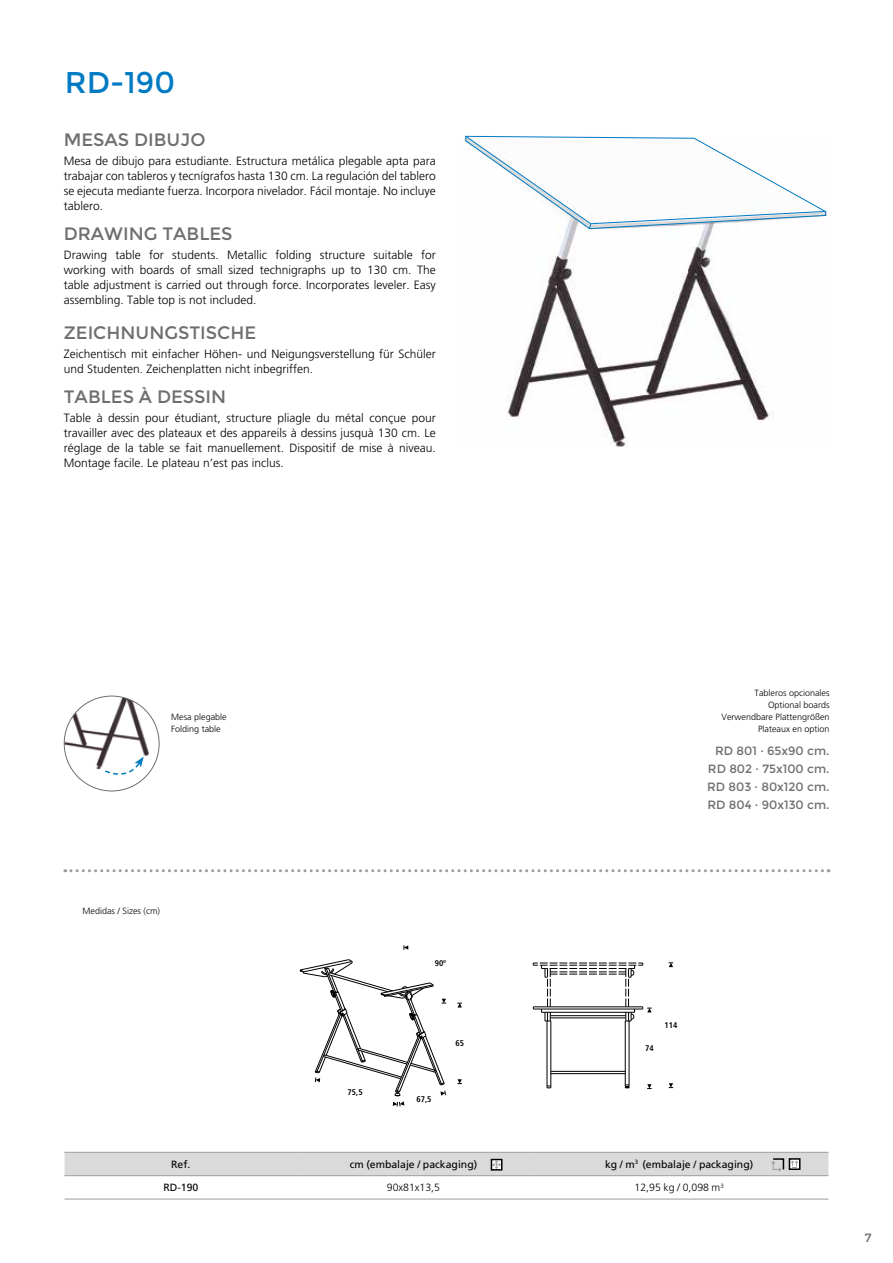
<style>
.page{position:relative;width:893px;height:1263px;background:#fff}
.page>*{position:absolute;margin:0;border:0;box-sizing:border-box;transform-origin:0 0}
.t1{font:30px "Montserrat";color:#007ac2}
.t2{font:18px "Montserrat";color:#706f6f}
.t3{font:300 12px/15px "Frutiger";color:#000;text-align:justify}
.t4{font:12px/18px "Montserrat";color:#706f6f;text-align:justify}
.t5{font:10.5px "Frutiger";color:#000}
.t6{font:300 10.5px "Frutiger";color:#000}
.t7{font:300 9px/12px "Frutiger";color:#000;text-align:right}
.t8{font:700 condensed 8.25px "Frutiger";color:#000}
</style>
<div class="page">
<img style="left:464px;top:138px;width:363px;height:309px">
<svg style="left:465px;top:135px;width:361px;height:94px"></svg>
<svg style="left:457px;top:1079px;width:5px;height:5px"></svg>
<svg style="left:457px;top:1003px;width:5px;height:4px"></svg>
<svg style="left:404px;top:945px;width:4px;height:5px"></svg>
<svg style="left:300px;top:959px;width:146px;height:148px"></svg>
<svg style="left:647px;top:1084px;width:5px;height:5px"></svg>
<hr style="left:551px;top:1073px;width:74px;height:1px;background:#000">
<hr style="left:547px;top:1021px;width:1px;height:65px;background:#000">
<hr style="left:551px;top:1021px;width:1px;height:65px;background:#000">
<hr style="left:629px;top:1021px;width:1px;height:65px;background:#000">
<hr style="left:625px;top:1021px;width:1px;height:65px;background:#000">
<svg style="left:533px;top:963px;width:119px;height:59px"></svg>
<hr style="left:551px;top:1071px;width:74px;height:1px;background:#000">
<svg style="left:625px;top:1085px;width:5px;height:3px"></svg>
<svg style="left:669px;top:1083px;width:4px;height:5px"></svg>
<svg style="left:669px;top:962px;width:4px;height:5px"></svg>
<svg style="left:65px;top:869px;width:764px;height:3px"></svg>
<img style="left:64px;top:696px;width:95px;height:74px">
<svg style="left:104px;top:757px;width:40px;height:25px"></svg>
<hr style="left:65px;top:1199px;width:232px;height:1px;background:#9d9d9c">
<hr style="left:297px;top:1199px;width:233px;height:1px;background:#9d9d9c">
<hr style="left:530px;top:1199px;width:298px;height:1px;background:#9d9d9c">
<svg style="left:65px;top:1152px;width:763px;height:47px"></svg>
<h1 class="t1" style="left:65px;top:65px;width:112px">RD-190</h1>
<h2 class="t2" style="left:64px;top:129px;width:143px">MESAS DIBUJO</h2>
<p class="t3" style="left:64px;top:154px;width:374px">Mesa de dibujo para estudiante. Estructura metálica plegable apta para trabajar con tableros y tecnígrafos hasta 130 cm. La regulación del tablero se ejecuta mediante fuerza. Incorpora nivelador. Fácil montaje. No incluye tablero.</p>
<h2 class="t2" style="left:64px;top:223px;width:170px">DRAWING TABLES</h2>
<p class="t3" style="left:64px;top:248px;width:374px">Drawing table for students. Metallic folding structure suitable for working with boards of small sized technigraphs up to 130 cm. The table adjustment is carried out through force. Incorporates leveler. Easy assembling. Table top is not included.</p>
<h2 class="t2" style="left:64px;top:322px;width:194px">ZEICHNUNGSTISCHE</h2>
<p class="t3" style="left:64px;top:346px;width:374px">Zeichentisch mit einfacher Höhen- und Neigungsverstellung für Schüler und Studenten. Zeichenplatten nicht inbegriffen.</p>
<h2 class="t2" style="left:64px;top:386px;width:164px">TABLES À DESSIN</h2>
<p class="t3" style="left:64px;top:411px;width:374px">Table à dessin pour étudiant, structure pliagle du métal conçue pour travailler avec des plateaux et des appareils à dessins jusquà 130 cm. Le réglage de la table se fait manuellement. Dispositif de mise à niveau.<br>Montage facile. Le plateau n’est pas inclus.</p>
<p class="t7" style="left:171px;top:711px;width:57px;text-align:left">Mesa plegable<br>Folding table</p>
<p class="t7" style="left:722px;top:687px;width:110px">Tableros opcionales<br>Optional boards<br>Verwendbare Plattengrößen<br>Plateaux en option</p>
<p class="t4" style="left:707px;top:742px;width:124px;text-indent:8px">RD 801 · 65x90 cm.<br>RD 802 · 75x100 cm.<br>RD 803 · 80x120 cm.<br>RD 804 · 90x130 cm.</p>
<p class="t7" style="left:83px;top:905px;width:79px">Medidas / Sizes (cm)</p>
<p class="t8" style="left:348px;top:1087px;width:17px">75,5</p>
<p class="t8" style="left:435px;top:958px;width:13px">90º</p>
<p class="t8" style="left:416px;top:1094px;width:17px">67,5</p>
<p class="t8" style="left:455px;top:1039px;width:10px">65</p>
<p class="t8" style="left:645px;top:1044px;width:10px">74</p>
<p class="t8" style="left:664px;top:1020px;width:14px">114</p>
<p class="t5" style="left:171px;top:1158px;width:21px">Ref.</p>
<p class="t5" style="left:350px;top:1158px;width:129px">cm (embalaje / packaging)</p>
<p class="t5" style="left:605px;top:1158px;width:150px">kg / m<sup>3</sup> (embalaje / packaging)</p>
<p class="t5" style="left:163px;top:1181px;width:37px">RD-190</p>
<p class="t6" style="left:387px;top:1182px;width:55px">90x81x13,5</p>
<p class="t6" style="left:635px;top:1182px;width:91px">12,95 kg / 0,098 m<sup>3</sup></p>
<p class="t4" style="left:865px;top:1229px;width:8px">7</p>
</div>
